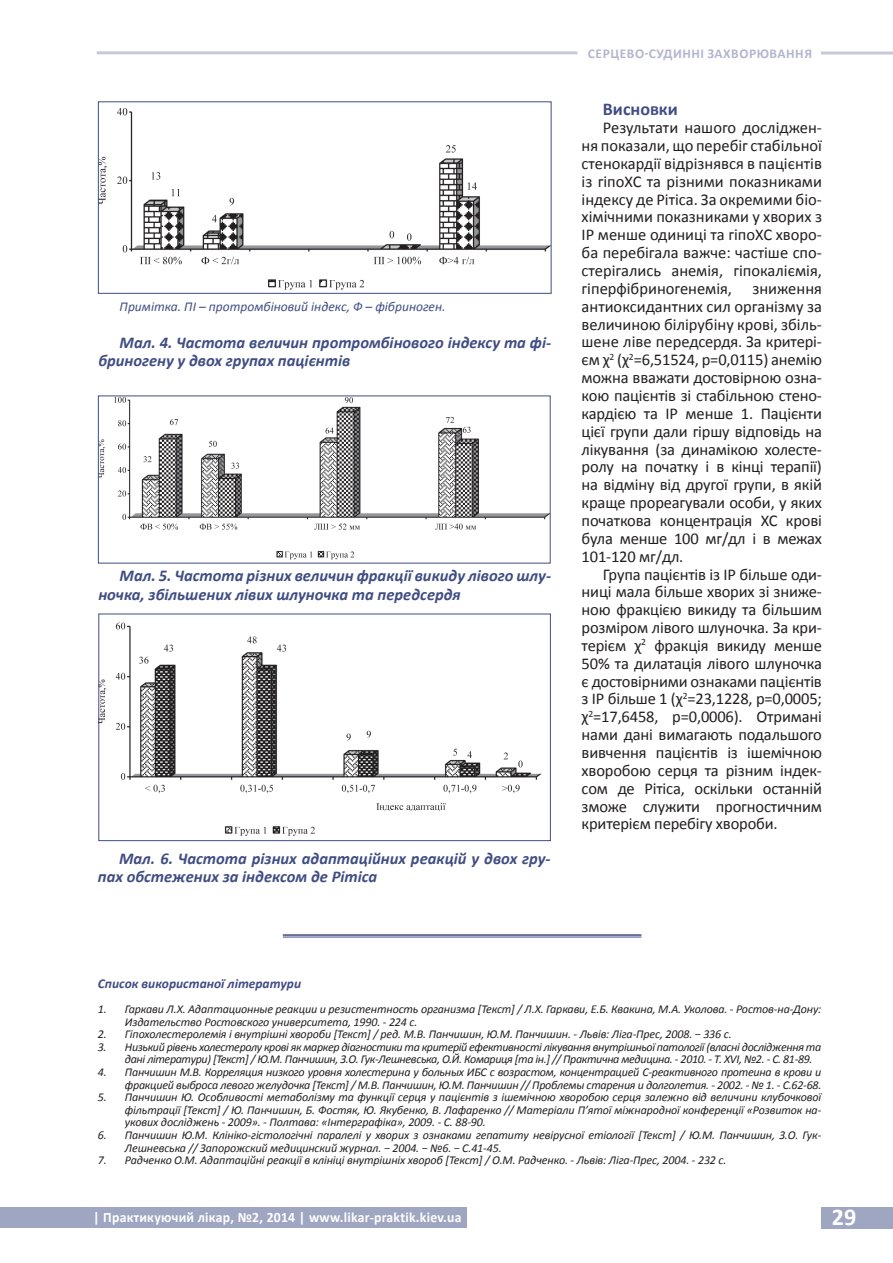
<style>
.page{position:relative;width:893px;height:1263px;background:#fff}
.page>*{position:absolute;margin:0;border:0;box-sizing:border-box;transform-origin:0 0}
.t1{font:700 24.15px "Calibri";color:#fff}
.t2{font:700 18px "Calibri";color:#404d83}
.t3{font:16.5px/17.9px "Calibri";letter-spacing:-.01em;color:#231f20;text-align:justify}
.t4{font:italic 700 16.5px/18.5px "Calibri";color:#404d83}
.t5{font:700 14.4px "Calibri";letter-spacing:.02em;color:#fff;scale:.95 1}
.t6{font:italic 13.5px "Calibri";color:#404d83}
.t7{font:italic 700 13.5px "Calibri";color:#404d83}
.t8{font:700 13.5px "Calibri";letter-spacing:.04em;color:#b4b6cf}
.t9{font:italic 12px/12.6px "Calibri";letter-spacing:-.02em;color:#231f20}
</style>
<div class="page">
<hr style="left:97px;top:51px;width:480px;height:3px;background:#404d83">
<div style="left:0;top:1207px;width:467px;height:20px;background:#9fa6c1"></div>
<div style="left:821px;top:1207px;width:72px;height:21px;background:#9fa6c1"></div>
<hr style="left:821px;top:52px;width:72px;height:3px;background:#404d83">
<img style="left:100px;top:108px;width:449px;height:182px">
<div style="left:98px;top:102px;width:453px;height:192px;border:1px solid #404d83"></div>
<img style="left:100px;top:398px;width:448px;height:162px">
<img style="left:101px;top:622px;width:440px;height:214px">
<div style="left:99px;top:614px;width:452px;height:227px;border:1px solid #404d83"></div>
<hr style="left:283px;top:934px;width:358px;height:2px;background:#404d83">
<hr style="left:283px;top:937px;width:358px;height:1px;background:#404d83">
<p class="t6" style="left:120px;top:297px;width:327px">Примітка. ПІ – протромбіновий індекс, Ф – фібриноген.</p>
<h3 class="t4" style="left:98px;top:333px;width:454px;text-indent:21px">Мал. 4. Частота величин протромбінового індексу та фі&shy;бриногену у двох групах пацієнтів</h3>
<h3 class="t4" style="left:98px;top:566px;width:454px;text-indent:21px">Мал. 5. Частота різних величин фракції викиду лівого шлу&shy;ночка, збільшених лівих шлуночка та передсердя</h3>
<h3 class="t4" style="left:98px;top:849px;width:454px;text-indent:21px">Мал. 6. Частота різних адаптаційних реакцій у двох гру&shy;пах обстежених за індексом де Рітіса</h3>
<p class="t8" style="left:588px;top:45px;width:32px">серцево</p>
<p class="t8" style="left:644px;top:45px;width:73px">-судинн і захво</p>
<p class="t8" style="left:749px;top:45px;width:30px">рювання</p>
<h2 class="t2" style="left:603px;top:98px;width:76px">Висновки</h2>
<p class="t3" style="left:582px;top:119px;width:242px;text-indent:21px">Результати нашого досліджен&shy;ня показали, що перебіг стабільної стенокардії відрізнявся в пацієнтів із гіпоХС та різними показниками індексу де Рітіса. За окремими біо&shy;хімічними показниками у хворих з ІР менше одиниці та гіпоХС хворо&shy;ба перебігала важче: частіше спо&shy;стерігались анемія, гіпокаліємія, гіперфібриногенемія, зниження антиоксидантних сил організму за величиною білірубіну крові, збіль&shy;шене ліве передсердя. За критері&shy;єм χ<sup>2</sup> (χ<sup>2</sup>=6,51524, р=0,0115) анемію можна вважати достовірною озна&shy;кою пацієнтів зі стабільною стено&shy;кардією та ІР менше 1. Пацієнти цієї групи дали гіршу відповідь на лікування (за динамікою холесте&shy;ролу на початку і в кінці терапії) на відміну від другої групи, в якій краще прореагували особи, у яких початкова концентрація ХС крові була менше 100 мг/дл і в межах 101-120 мг/дл.</p>
<p class="t3" style="left:582px;top:565px;width:242px;text-indent:21px">Група пацієнтів із ІР більше оди&shy;ниці мала більше хворих зі зниже&shy;ною фракцією викиду та більшим розміром лівого шлуночка. За кри&shy;терієм χ<sup>2</sup> фракція викиду менше 50% та дилатація лівого шлуночка є достовірними ознаками пацієнтів з ІР більше 1 (χ<sup>2</sup>=23,1228, р=0,0005; χ<sup>2</sup>=17,6458, р=0,0006). Отримані нами дані вимагають подальшого вивчення пацієнтів із ішемічною хворобою серця та різним індек&shy;сом де Рітіса, оскільки останній зможе служити прогностичним критерієм перебігу хвороби.</p>
<p class="t7" style="left:98px;top:975px;width:205px">Cписок використаної літератури</p>
<p class="t9" style="left:125px;top:1002px;width:698px;text-indent:-27px">1. Гаркави Л.Х. Адаптационные реакции и резистентность организма [Текст] / Л.Х. Гаркави, Е.Б. Квакина, М.А. Уколова. - Ростов-на-Дону:<br>Издательство Ростовского университета, 1990. - 224 с.</p>
<p class="t9" style="left:98px;top:1027px;width:635px">2. Гіпохолестеролемія і внутрішні хвороби [Текст] / ред. М.В. Панчишин, Ю.М. Панчишин. - Львів: Ліга-Прес, 2008. − 336 с.</p>
<p class="t9" style="left:125px;top:1040px;width:698px;text-indent:-27px">3. Низький рівень холестеролу крові як маркер діагностики та критерій ефективності лікування внутрішньої патології (власні дослідження та дані літератури) [Текст] / Ю.М. Панчишин, З.О. Гук-Лешневська, О.Й. Комариця [та ін.] // Практична медицина. - 2010. - Т. XVI, №2. - С. 81-89.</p>
<p class="t9" style="left:98px;top:1065px;width:725px;text-align:right">4. Панчишин М.В. Корреляция низкого уровня холестерина у больных ИБС с возрастом, концентрацией С-реактивного протеина в крови и фракцией выброса левого желудочка [Текст] / М.В. Панчишин, Ю.М. Панчишин // Проблемы старения и долголетия. - 2002. - № 1. - С.62-68.</p>
<p class="t9" style="left:125px;top:1090px;width:698px;text-align:justify;text-indent:-27px">5. Панчишин Ю. Особливості метаболізму та функції серця у пацієнтів з ішемічною хворобою серця залежно від величини клубочкової фільтрації [Текст] / Ю. Панчишин, Б. Фостяк, Ю. Якубенко, В. Лафаренко // Матеріали П’ятої міжнародної конференції «Розвиток на&shy;укових досліджень - 2009». - Полтава: «Інтерграфіка», 2009. - С. 88-90.</p>
<p class="t9" style="left:125px;top:1128px;width:698px;text-indent:-27px">6. Панчишин Ю.М. Клініко-гістологічні паралелі у хворих з ознаками гепатиту невірусної етіології [Текст] / Ю.М. Панчишин, З.О. Гук-<br>Лешневська // Запорожский медицинский журнал. − 2004. − №6. − С.41-45.</p>
<p class="t9" style="left:98px;top:1153px;width:630px">7. Радченко О.М. Адаптаційні реакції в клініці внутрішніх хвороб [Текст] / О.М. Радченко. - Львів: Ліга-Прес, 2004. - 232 с.</p>
<p class="t5" style="left:93px;top:1208px;width:389px">| Практикуючий лікар, №2, 2014 | www.likar-praktik.kiev.ua</p>
<h1 class="t1" style="left:832px;top:1202px;width:26px">29</h1>
</div>
